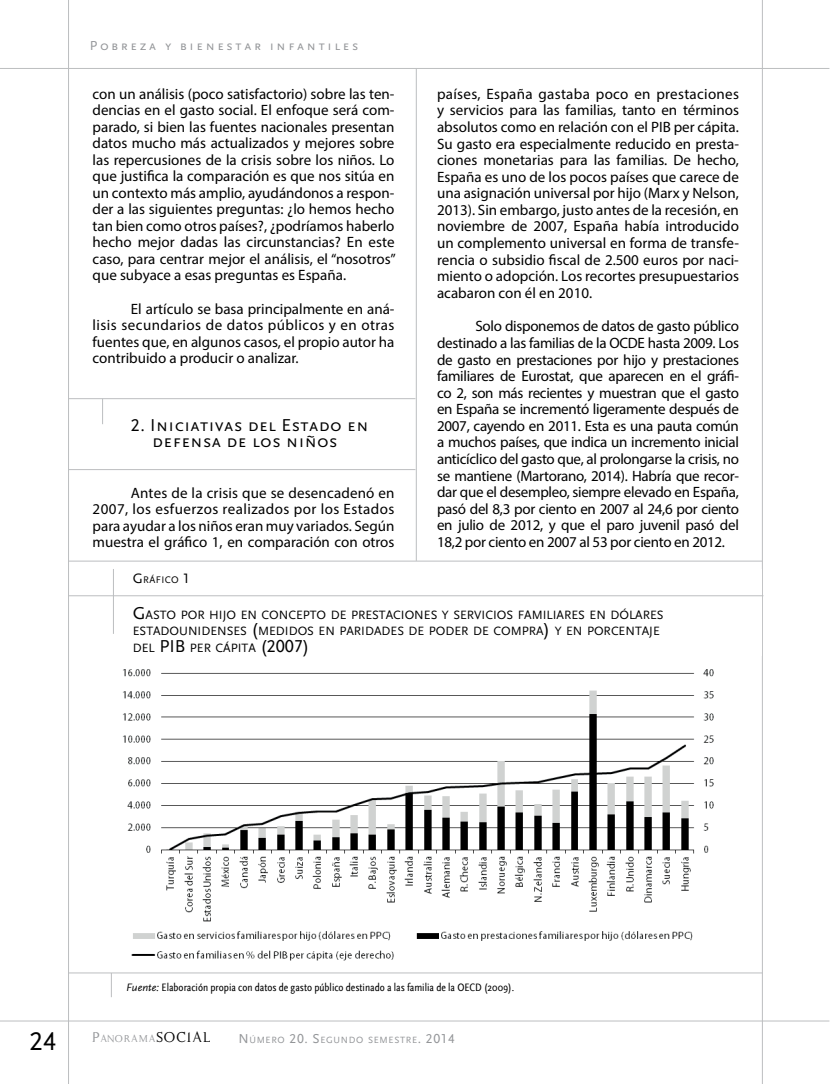
<style>
.page{position:relative;width:830px;height:1084px;background:#fff}
.page>*{position:absolute;margin:0;border:0;box-sizing:border-box;transform-origin:0 0}
.t1{font:27px "Scala Sans Caps";color:#000}
.t2{font:18px/16.5px "Scala Sans Caps";letter-spacing:.025em;color:#000;text-align:center}
.t3{font:15px/16.5px "Myriad Pro";color:#000;text-align:justify}
.t4{font:13.5px "Scala Sans Caps";letter-spacing:.2em;color:#939598}
.t5{font:12.6px/16.5px "Scala Sans Caps";color:#000}
.t6{font:11.55px "Kopy Katt Kut";letter-spacing:.07em;color:#939598}
.t7{font:condensed 11.25px "Scala Sans";color:#000}
.t8{font:10.05px "Scala Sans Caps";color:#000}
.t9{font:9.45px "Scala Sans Caps";letter-spacing:.07em;color:#939598}
.s1{font-size:14.25px}
.s2{font-size:18px}
.s3{font-style:italic;font-stretch:normal}
.s4{font-size:16.5px}
.s5{font-size:16.5px;color:#000}
.s6{font-size:13.5px}
</style>
<div class="page">
<hr style="left:68px;top:0;width:1px;height:1084px;background:#bcbec0">
<hr style="left:0;top:68px;width:828px;height:1px;background:#bcbec0">
<hr style="left:761px;top:0;width:1px;height:1084px;background:#bcbec0">
<hr style="left:0;top:1020px;width:828px;height:1px;background:#bcbec0">
<hr style="left:415px;top:69px;width:1px;height:492px;background:#bcbec0">
<hr style="left:68px;top:595px;width:695px;height:1px;background:#bcbec0">
<hr style="left:113px;top:569px;width:1px;height:65px;background:#bcbec0">
<img style="left:123px;top:669px;width:591px;height:292px">
<svg style="left:111px;top:973px;width:1px;height:24px"></svg>
<hr style="left:68px;top:972px;width:694px;height:1px;background:#bcbec0">
<hr style="left:68px;top:561px;width:694px;height:1px;background:#bcbec0">
<svg style="left:102px;top:399px;width:1px;height:25px"></svg>
<hr style="left:68px;top:398px;width:347px;height:1px;background:#bcbec0">
<hr style="left:68px;top:469px;width:347px;height:1px;background:#bcbec0">
<p class="t4" style="left:90px;top:39px;width:270px">Pobreza y bienestar infantiles</p>
<p class="t3" style="left:93px;top:85px;width:304px">con un análisis (poco satisfactorio) sobre las ten&shy;dencias en el gasto social. El enfoque será com&shy;parado, si bien las fuentes nacionales presentan datos mucho más actualizados y mejores sobre las repercusiones de la crisis sobre los niños. Lo que justifica la comparación es que nos sitúa en un contexto más amplio, ayudándonos a respon&shy;der a las siguientes preguntas: ¿lo hemos hecho tan bien como otros países?, ¿podríamos haberlo hecho mejor dadas las circunstancias? En este caso, para centrar mejor el análisis, el “nosotros” que subyace a esas preguntas es España.</p>
<p class="t3" style="left:93px;top:300px;width:303px;text-indent:38px">El artículo se basa principalmente en aná&shy;lisis secundarios de datos públicos y en otras fuentes que, en algunos casos, el propio autor ha contribuido a producir o analizar.</p>
<p class="t2" style="left:131px;top:417px;width:239px">2. Iniciativas del Estado en defensa de los niños</p>
<p class="t3" style="left:93px;top:484px;width:303px;text-indent:38px">Antes de la crisis que se desencadenó en 2007, los esfuerzos realizados por los Estados para ayudar a los niños eran muy variados. Según muestra el gráfico 1, en comparación con otros</p>
<p class="t3" style="left:437px;top:85px;width:303px">países, España gastaba poco en prestaciones y servicios para las familias, tanto en términos absolutos como en relación con el PIB per cápita.<br>Su gasto era especialmente reducido en presta&shy;ciones monetarias para las familias. De hecho, España es uno de los pocos países que carece de una asignación universal por hijo (Marx y Nelson, 2013). Sin embargo, justo antes de la recesión, en noviembre de 2007, España había introducido un complemento universal en forma de transfe&shy;rencia o subsidio fiscal de 2.500 euros por naci&shy;miento o adopción. Los recortes presupuestarios acabaron con él en 2010.</p>
<p class="t3" style="left:437px;top:318px;width:303px;text-indent:38px">Solo disponemos de datos de gasto público destinado a las familias de la OCDE hasta 2009. Los de gasto en prestaciones por hijo y prestaciones familiares de Eurostat, que aparecen en el gráfi&shy;co 2, son más recientes y muestran que el gasto en España se incrementó ligeramente después de 2007, cayendo en 2011. Esta es una pauta común a muchos países, que indica un incremento inicial anticíclico del gasto que, al prolongarse la crisis, no se mantiene (Martorano, 2014). Habría que recor&shy;dar que el desempleo, siempre elevado en España, pasó del 8,3 por ciento en 2007 al 24,6 por ciento en julio de 2012, y que el paro juvenil pasó del 18,2 por ciento en 2007 al 53 por ciento en 2012.</p>
<p class="t8" style="left:133px;top:574px;width:59px"><span class="s1">G</span>RÁFICO <span class="s1">1</span></p>
<p class="t5" style="left:133px;top:606px;width:532px"><span class="s2">G</span>ASTO POR HIJO EN CONCEPTO DE PRESTACIONES Y SERVICIOS FAM ILIARES EN DÓLARES<br>ESTADOUNIDENSES <span class="s2">(</span>M EDIDOS EN PARIDADES DE PODER DE COM PRA<span class="s2">)</span> Y EN PORCENTAJE<br>DEL <span class="s2">PI B</span> PER CÁPITA <span class="s2">(2007)</span></p>
<h1 class="t1" style="left:30px;top:1026px;width:28px">24</h1>
<p class="t7" style="left:126px;top:981px;width:389px"><span class="s3">Fuente:</span> Elaboración propia con datos de gasto público destinado a las familia de la OECD (2009).</p>
<p class="t6" style="left:92px;top:1030px;width:120px"><span class="s4">P</span>ANORAMA<span class="s5">SOCIAL</span></p>
<p class="t9" style="left:238px;top:1034px;width:218px"><span class="s6">N</span>ÚMERO <span class="s6">20. S</span>EGUN DO SEMESTRE<span class="s6">. 2014</span></p>
</div>
